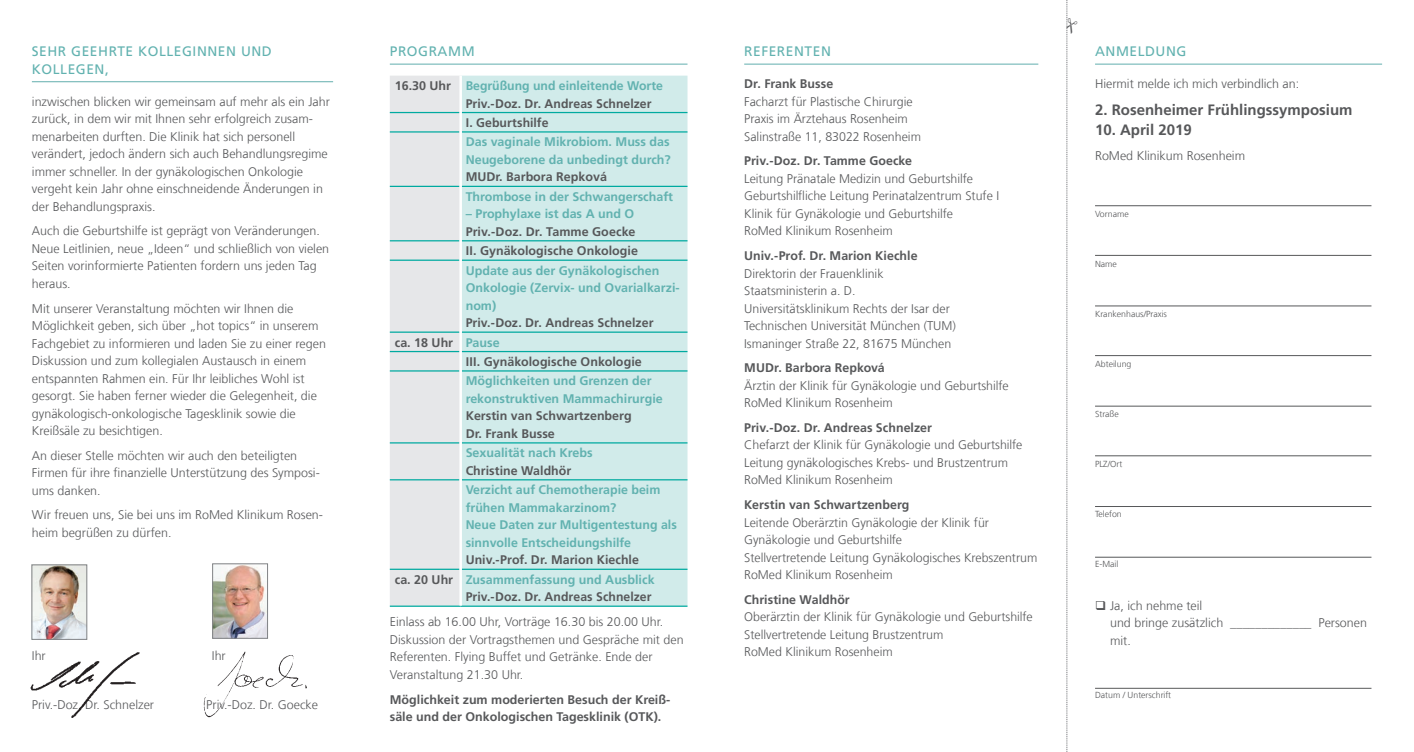
<style>
.page{position:relative;width:1414px;height:752px;background:#fff}
.page>*{position:absolute;margin:0;border:0;box-sizing:border-box;transform-origin:0 0}
.t1{font:700 15px "Frutiger LT Com";color:#57585a}
.t2{font:13.75px/17.5px "Frutiger LT Com";letter-spacing:.04em;color:#62b2b0}
.t3{font:300 12.5px/17.5px "Frutiger LT Com";color:#57585a}
.t4{font:700 12.5px/17.5px "Frutiger LT Com";color:#57585a}
.t5{font:700 12.5px/17.5px "Frutiger LT Com";color:#62b2b0}
.t6{font:300 8.75px "Frutiger LT Com";color:#57585a}
.s1{color:#62b2b0}
</style>
<div class="page">
<hr style="left:32px;top:81px;width:301px;height:1px;background:#82bfbe">
<hr style="left:744px;top:63px;width:294px;height:2px;background:#82bfbe">
<hr style="left:1095px;top:63px;width:287px;height:2px;background:#82bfbe">
<hr style="left:390px;top:63px;width:297px;height:2px;background:#82bfbe">
<div style="left:390px;top:76px;width:69px;height:529px;background:#e6e7e9"></div>
<div style="left:462px;top:76px;width:225px;height:529px;background:#d1ebea"></div>
<hr style="left:390px;top:112px;width:69px;height:1px;background:#00aaa0">
<hr style="left:462px;top:112px;width:225px;height:1px;background:#00aaa0">
<hr style="left:390px;top:131px;width:69px;height:1px;background:#00aaa0">
<hr style="left:462px;top:131px;width:225px;height:1px;background:#00aaa0">
<hr style="left:390px;top:186px;width:69px;height:1px;background:#00aaa0">
<hr style="left:462px;top:186px;width:225px;height:1px;background:#00aaa0">
<hr style="left:390px;top:240px;width:69px;height:1px;background:#00aaa0">
<hr style="left:462px;top:240px;width:225px;height:1px;background:#00aaa0">
<hr style="left:390px;top:259px;width:69px;height:2px;background:#00aaa0">
<hr style="left:462px;top:259px;width:225px;height:2px;background:#00aaa0">
<hr style="left:390px;top:331px;width:69px;height:1px;background:#00aaa0">
<hr style="left:462px;top:331px;width:225px;height:1px;background:#00aaa0">
<hr style="left:390px;top:351px;width:69px;height:1px;background:#00aaa0">
<hr style="left:462px;top:351px;width:225px;height:1px;background:#00aaa0">
<hr style="left:390px;top:370px;width:69px;height:1px;background:#00aaa0">
<hr style="left:462px;top:370px;width:225px;height:1px;background:#00aaa0">
<hr style="left:390px;top:442px;width:69px;height:1px;background:#00aaa0">
<hr style="left:462px;top:442px;width:225px;height:1px;background:#00aaa0">
<hr style="left:390px;top:479px;width:69px;height:1px;background:#00aaa0">
<hr style="left:462px;top:479px;width:225px;height:1px;background:#00aaa0">
<hr style="left:390px;top:568px;width:69px;height:1px;background:#00aaa0">
<hr style="left:462px;top:568px;width:225px;height:1px;background:#00aaa0">
<hr style="left:390px;top:605px;width:71px;height:1px;background:#00aaa0">
<hr style="left:461px;top:605px;width:226px;height:1px;background:#00aaa0">
<hr style="left:1095px;top:205px;width:276px;height:1px;background:#57585a">
<hr style="left:1095px;top:255px;width:276px;height:1px;background:#57585a">
<hr style="left:1095px;top:305px;width:276px;height:1px;background:#57585a">
<hr style="left:1095px;top:355px;width:276px;height:1px;background:#57585a">
<hr style="left:1095px;top:405px;width:276px;height:1px;background:#57585a">
<hr style="left:1095px;top:455px;width:276px;height:1px;background:#57585a">
<hr style="left:1095px;top:687px;width:276px;height:1px;background:#57585a">
<hr style="left:1095px;top:506px;width:276px;height:1px;background:#57585a">
<hr style="left:1095px;top:556px;width:276px;height:1px;background:#57585a">
<img style="left:30px;top:652px;width:110px;height:65px">
<img style="left:203px;top:651px;width:104px;height:66px">
<img style="left:214px;top:565px;width:52px;height:71px">
<div style="left:212px;top:563px;width:56px;height:75px;border:1px solid #808285"></div>
<img style="left:34px;top:566px;width:51px;height:71px">
<div style="left:32px;top:564px;width:55px;height:75px;border:1px solid #808285"></div>
<svg style="left:1067px;top:0;width:1px;height:751px"></svg>
<p class="t2" style="left:32px;top:43px;width:241px">SEHR GEEHRTE KOLLEGINNEN UND<br>KOLLEGEN,</p>
<p class="t3" style="left:32px;top:93px;width:299px">inzwischen blicken wir gemeinsam auf mehr als ein Jahr zurück, in dem wir mit Ihnen sehr erfolgreich zusam&shy;menarbeiten durften. Die Klinik hat sich personell verändert, jedoch ändern sich auch Behandlungsregime immer schneller. In der gynäkologischen Onkologie vergeht kein Jahr ohne einschneidende Änderungen in der Behandlungspraxis.</p>
<p class="t3" style="left:32px;top:222px;width:299px">Auch die Geburtshilfe ist geprägt von Veränderungen.<br>Neue Leitlinien, neue „Ideen“ und schließlich von vielen Seiten vorinformierte Patienten fordern uns jeden Tag heraus.</p>
<p class="t3" style="left:32px;top:299px;width:296px">Mit unserer Veranstaltung möchten wir Ihnen die Möglichkeit geben, sich über „hot topics“ in unserem Fachgebiet zu informieren und laden Sie zu einer regen Diskussion und zum kollegialen Austausch in einem entspannten Rahmen ein. Für Ihr leibliches Wohl ist gesorgt. Sie haben ferner wieder die Gelegenheit, die gynäkologisch-onkologische Tagesklinik sowie die Kreißsäle zu besichtigen.</p>
<p class="t3" style="left:32px;top:446px;width:289px">An dieser Stelle möchten wir auch den beteiligten<br>Firmen für ihre finanzielle Unterstützung des Symposi&shy;ums danken.</p>
<p class="t3" style="left:32px;top:506px;width:293px">Wir freuen uns, Sie bei uns im RoMed Klinikum Rosen&shy;heim begrüßen zu dürfen.</p>
<p class="t3" style="left:32px;top:646px;width:15px">Ihr</p>
<p class="t3" style="left:212px;top:646px;width:15px">Ihr</p>
<p class="t3" style="left:32px;top:696px;width:124px">Priv.-Doz. Dr. Schnelzer</p>
<p class="t3" style="left:206px;top:696px;width:113px">Priv.-Doz. Dr. Goecke</p>
<p class="t2" style="left:390px;top:43px;width:86px">PROGRAMM</p>
<p class="t4" style="left:466px;top:77px;width:199px;text-indent:-71px">16.30 Uhr <span class="s1">Begrüßung und einleitende Worte<br></span>Priv.-Doz. Dr. Andreas Schnelzer</p>
<p class="t4" style="left:466px;top:114px;width:84px">I. Geburtshilfe</p>
<p class="t5" style="left:466px;top:133px;width:207px">Das vaginale Mikrobiom. Muss das<br>Neugeborene da unbedingt durch?</p>
<p class="t4" style="left:466px;top:168px;width:143px">MUDr. Barbora Repková</p>
<p class="t5" style="left:466px;top:188px;width:209px">Thrombose in der Schwangerschaft</p>
<p class="t5" style="left:466px;top:205px;width:170px">– Prophylaxe ist das A und O</p>
<p class="t4" style="left:466px;top:222px;width:174px;line-height:19.4px">Priv.-Doz. Dr. Tamme Goecke<br>II. Gynäkologische Onkologie</p>
<p class="t5" style="left:466px;top:261px;width:215px">Update aus der Gynäkologischen<br>Onkologie (Zervix- und Ovarialkarzi&shy;nom)</p>
<p class="t4" style="left:466px;top:314px;width:189px">Priv.-Doz. Dr. Andreas Schnelzer</p>
<p class="t4" style="left:395px;top:333px;width:106px">ca. 18 Uhr <span class="s1">Pause</span></p>
<p class="t4" style="left:466px;top:353px;width:178px">III. Gynäkologische Onkologie</p>
<p class="t5" style="left:466px;top:372px;width:199px">Möglichkeiten und Grenzen der rekonstruktiven Mammachirurgie</p>
<p class="t4" style="left:466px;top:407px;width:168px">Kerstin van Schwartzenberg<br>Dr. Frank Busse</p>
<p class="t5" style="left:466px;top:444px;width:128px">Sexualität nach Krebs</p>
<p class="t4" style="left:466px;top:461px;width:107px">Christine Waldhör</p>
<p class="t5" style="left:466px;top:481px;width:213px">Verzicht auf Chemotherapie beim frühen Mammakarzinom?<br>Neue Daten zur Multigentestung als sinnvolle Entscheidungshilfe</p>
<p class="t4" style="left:395px;top:550px;width:261px;line-height:19.4px;text-indent:71px">Univ.-Prof. Dr. Marion Kiechle ca. 20 Uhr <span class="s1">Zusammenfassung und Ausblick</span></p>
<p class="t4" style="left:466px;top:588px;width:187px">Priv.-Doz. Dr. Andreas Schnelzer</p>
<p class="t3" style="left:390px;top:613px;width:295px">Einlass ab 16.00 Uhr, Vorträge 16.30 bis 20.00 Uhr.<br>Diskussion der Vortragsthemen und Gespräche mit den Referenten. Flying Buffet und Getränke. Ende der Veranstaltung 21.30 Uhr.</p>
<p class="t4" style="left:390px;top:690px;width:281px">Möglichkeit zum moderierten Besuch der Kreiß&shy;säle und der Onkologischen Tagesklinik (OTK).</p>
<p class="t2" style="left:744px;top:43px;width:88px">REFERENTEN</p>
<p class="t4" style="left:744px;top:75px;width:91px">Dr. Frank Busse</p>
<p class="t3" style="left:744px;top:93px;width:178px">Facharzt für Plastische Chirurgie<br>Praxis im Ärztehaus Rosenheim<br>Salinstraße 11, 83022 Rosenheim</p>
<p class="t4" style="left:744px;top:152px;width:169px">Priv.-Doz. Dr. Tamme Goecke</p>
<p class="t3" style="left:744px;top:170px;width:256px">Leitung Pränatale Medizin und Geburtshilfe Geburtshilfliche Leitung Perinatalzentrum Stufe I Klinik für Gynäkologie und Geburtshilfe<br>RoMed Klinikum Rosenheim</p>
<p class="t4" style="left:744px;top:247px;width:175px">Univ.-Prof. Dr. Marion Kiechle</p>
<p class="t3" style="left:744px;top:264px;width:213px">Direktorin der Frauenklinik Staatsministerin a. D.<br>Universitätsklinikum Rechts der Isar der Technischen Universität München (TUM)<br>Ismaninger Straße 22, 81675 München</p>
<p class="t4" style="left:744px;top:359px;width:142px">MUDr. Barbora Repková</p>
<p class="t3" style="left:744px;top:376px;width:266px">Ärztin der Klinik für Gynäkologie und Geburtshilfe<br>RoMed Klinikum Rosenheim</p>
<p class="t4" style="left:744px;top:418px;width:189px">Priv.-Doz. Dr. Andreas Schnelzer</p>
<p class="t3" style="left:744px;top:436px;width:280px">Chefarzt der Klinik für Gynäkologie und Geburtshilfe<br>Leitung gynäkologisches Krebs- und Brustzentrum<br>RoMed Klinikum Rosenheim</p>
<p class="t4" style="left:744px;top:495px;width:167px">Kerstin van Schwartzenberg</p>
<p class="t3" style="left:744px;top:513px;width:295px">Leitende Oberärztin Gynäkologie der Klinik für Gynäkologie und Geburtshilfe<br>Stellvertretende Leitung Gynäkologisches Krebszentrum RoMed Klinikum Rosenheim</p>
<p class="t4" style="left:744px;top:590px;width:107px">Christine Waldhör</p>
<p class="t3" style="left:744px;top:608px;width:290px">Oberärztin der Klinik für Gynäkologie und Geburtshilfe<br>Stellvertretende Leitung Brustzentrum<br>RoMed Klinikum Rosenheim</p>
<p class="t2" style="left:1095px;top:43px;width:93px">ANMELDUNG</p>
<p class="t3" style="left:1095px;top:75px;width:206px">Hiermit melde ich mich verbindlich an:</p>
<p class="t1" style="left:1095px;top:101px;width:259px">2. Rosenheimer Frühlingssymposium</p>
<p class="t1" style="left:1095px;top:121px;width:98px">10. April 2019</p>
<p class="t3" style="left:1095px;top:147px;width:152px">RoMed Klinikum Rosenheim</p>
<p class="t6" style="left:1095px;top:209px;width:35px">Vorname</p>
<p class="t6" style="left:1095px;top:259px;width:23px">Name</p>
<p class="t6" style="left:1095px;top:309px;width:73px">Krankenhaus/Praxis</p>
<p class="t6" style="left:1095px;top:359px;width:38px">Abteilung</p>
<p class="t6" style="left:1095px;top:409px;width:25px">Straße</p>
<p class="t6" style="left:1095px;top:459px;width:29px">PLZ/Ort</p>
<p class="t6" style="left:1095px;top:509px;width:28px">Telefon</p>
<p class="t6" style="left:1095px;top:559px;width:25px">E-Mail</p>
<p class="t3" style="left:1110px;top:596px;width:258px;text-indent:-15px">❑ Ja, ich nehme teil<br>und bringe zusätzlich _____________ Personen mit.</p>
<p class="t6" style="left:1095px;top:689px;width:78px">Datum / Unterschrift</p>
</div>
